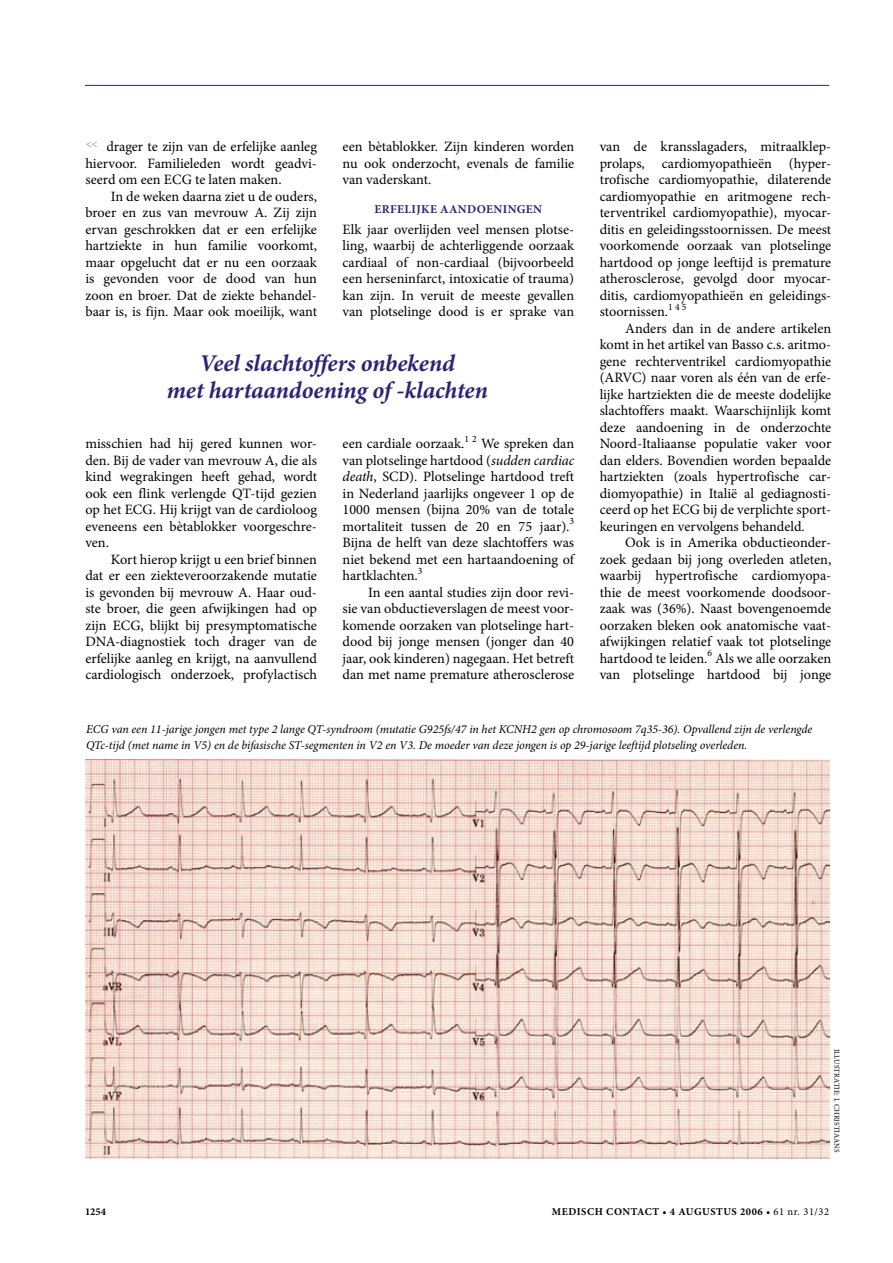
<style>
.page{position:relative;width:893px;height:1263px;background:#fff}
.page>*{position:absolute;margin:0;border:0;box-sizing:border-box;transform-origin:0 0}
.t1{font:italic 700 24px/27px "Minion Pro";letter-spacing:-.005em;color:#2f2274;text-align:center}
.t2{font:14.25px/16.5px "Minion Pro";letter-spacing:-.005em;color:#000;text-align:justify}
.t3{font:italic 12px/16.5px "Minion Pro";letter-spacing:-.005em;color:#000}
.t4{font:700 12px "Minion Pro";letter-spacing:.095em;color:#2f2274}
.t5{font:700 10.5px "Minion Pro";letter-spacing:.05em;color:#000}
.t6{font:10.5px "Minion Pro";color:#817f84}
.t7{font:7.5px "Minion Pro";color:#000}
.s1{font-style:italic}
.s2{font-weight:400}
</style>
<div class="page">
<hr style="left:85px;top:85px;width:744px;height:1px;background:#2f2274">
<img style="left:85px;top:759px;width:744px;height:399px">
<p class="t2" style="left:85px;top:138px;width:233px;text-indent:21px">drager te zijn van de erfelijke aanleg hiervoor. Familieleden wordt geadvi&shy;seerd om een ECG te laten maken.</p>
<p class="t2" style="left:85px;top:188px;width:233px;text-indent:26px">In de weken daarna ziet u de ouders, broer en zus van mevrouw A. Zij zijn ervan geschrokken dat er een erfelijke hartziekte in hun familie voorkomt, maar opgelucht dat er nu een oorzaak is gevonden voor de dood van hun zoon en broer. Dat de ziekte behandel&shy;baar is, is fijn. Maar ook moeilijk, want</p>
<p class="t6" style="left:86px;top:137px;width:13px">&lt;&lt;</p>
<p class="t2" style="left:343px;top:138px;width:233px">een bètablokker. Zijn kinderen worden nu ook onderzocht, evenals de familie van vaderskant.</p>
<p class="t4" style="left:375px;top:200px;width:75px">ERFELIJKE AANDOENINGEN</p>
<p class="t2" style="left:343px;top:221px;width:233px">Elk jaar overlijden veel mensen plotse&shy;ling, waarbij de achterliggende oorzaak cardiaal of non-cardiaal (bijvoorbeeld een herseninfarct, intoxicatie of trauma) kan zijn. In veruit de meeste gevallen van plotselinge dood is er sprake van</p>
<h1 class="t1" style="left:167px;top:350px;width:323px">Veel slachtoffers onbekend<br>met hartaandoening of -klachten</h1>
<p class="t2" style="left:85px;top:435px;width:233px">misschien had hij gered kunnen wor&shy;den. Bij de vader van mevrouw A, die als kind wegrakingen heeft gehad, wordt ook een flink verlengde QT-tijd gezien op het ECG. Hij krijgt van de cardioloog eveneens een bètablokker voorgeschre&shy;ven.</p>
<p class="t2" style="left:85px;top:551px;width:233px;text-indent:26px">Kort hierop krijgt u een brief binnen dat er een ziekteveroorzakende mutatie is gevonden bij mevrouw A. Haar oud&shy;ste broer, die geen afwijkingen had op zijn ECG, blijkt bij presymptomatische DNA-diagnostiek toch drager van de erfelijke aanleg en krijgt, na aanvullend cardio-logisch onderzoek, profylactisch</p>
<p class="t2" style="left:343px;top:435px;width:234px">een cardiale oorzaak.<sup>1</sup> <sup>2</sup> We spreken dan van plotselinge hartdood (<span class="s1">sudden cardiac death</span>, SCD). Plotselinge hartdood treft in Nederland jaarlijks ongeveer 1 op de 1000 mensen (bijna 20% van de totale mortaliteit tussen de 20 en 75 jaar).<sup>3<br></sup>Bijna de helft van deze slachtoffers was niet bekend met een hartaandoening of hartklachten.<sup>3</sup></p>
<p class="t2" style="left:343px;top:584px;width:233px;text-indent:26px">In een aantal studies zijn door revi&shy;sie van obductieverslagen de meest voor&shy;komende oorzaken van plotselinge hart&shy;dood bij jonge mensen (jonger dan 40 jaar, ook kinderen) nagegaan. Het betreft dan met name premature athero-sclerose</p>
<p class="t2" style="left:600px;top:138px;width:233px">van de kransslagaders, mitraalklep&shy;prolaps, cardiomyopathieën (hyper&shy;trofische cardiomyopathie, dilaterende cardiomyopathie en aritmogene rech&shy;terventrikel cardiomyopathie), myocar&shy;ditis en geleidingsstoornissen. De meest voorkomende oorzaak van plotselinge hartdood op jonge leeftijd is premature atherosclerose, gevolgd door myocar&shy;ditis, cardiomyopathieën en geleidings&shy;stoornissen.<sup>1</sup> <sup>4</sup> <sup>5</sup></p>
<p class="t2" style="left:600px;top:320px;width:233px;text-indent:26px">Anders dan in de andere artikelen komt in het artikel van Basso c.s. aritmo&shy;gene rechterventrikel cardiomyopathie (ARVC) naar voren als één van de erfe&shy;lijke hartziekten die de meeste dodelijke slachtoffers maakt. Waarschijnlijk komt deze aandoening in de onderzochte Noord-Italiaanse populatie vaker voor dan elders. Bovendien worden bepaalde hartziekten (zoals hypertrofische car&shy;diomyopathie) in Italië al gediagnosti&shy;ceerd op het ECG bij de verplichte sport&shy;keuringen en vervolgens behandeld.</p>
<p class="t2" style="left:600px;top:534px;width:233px;text-indent:26px">Ook is in Amerika obductieonder&shy;zoek gedaan bij jong overleden atleten, waarbij hypertrofische cardiomyopa&shy;thie de meest voorkomende doodsoor&shy;zaak was (36%). Naast bovengenoemde oorzaken bleken ook anatomische vaat&shy;afwijkingen relatief vaak tot plotselinge hartdood te leiden.<sup>6</sup> Als we alle oorzaken van plotselinge hartdood bij jonge</p>
<p class="t3" style="left:86px;top:721px;width:728px">ECG van een 11-jarige jongen met type 2 lange QT-syndroom (mutatie G925fs/47 in het KCNH2 gen op chromosoom 7q35-36). Opvallend zijn de verlengde<br>QTc-tijd (met name in V5) en de bifasische ST-segmenten in V2 en V3. De moeder van deze jongen is op 29-jarige leeftijd plotseling overleden.</p>
<p class="t7" style="left:842px;top:1048px;width:105px;rotate:90deg">illustratie: i. christiaans</p>
<p class="t5" style="left:85px;top:1204px;width:23px">1254</p>
<p class="t5" style="left:552px;top:1204px;width:279px">MEDISCH CONTACT • 4 AUGUSTUS 2006 • <span class="s2">61 nr. 31/32</span></p>
</div>
